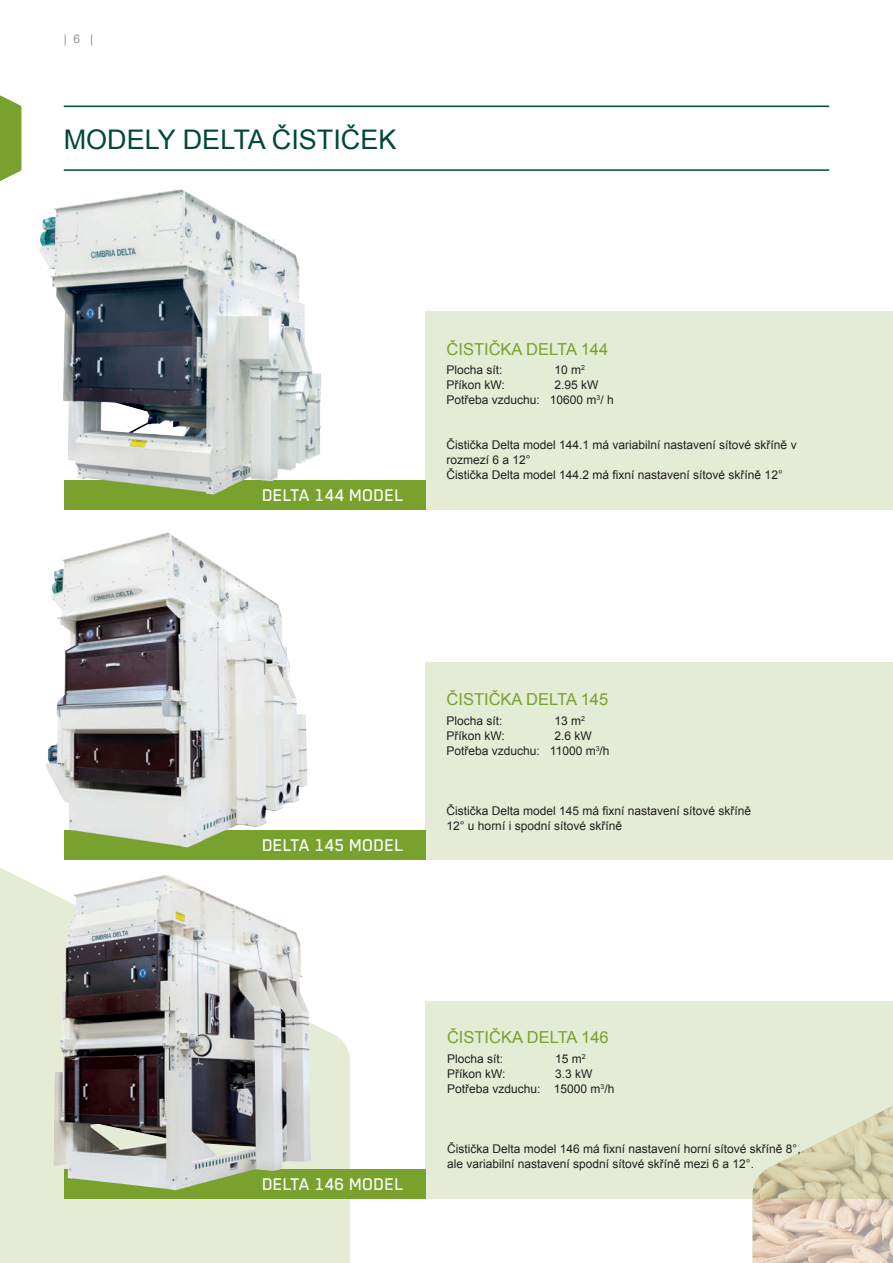
<style>
.page{position:relative;width:893px;height:1263px;background:#fff}
.page>*{position:absolute;margin:0;border:0;box-sizing:border-box;transform-origin:0 0}
.Arial_CB_Head_20_20{font:27px "Arial";color:#004839}
.CB_Head_13_13{font:500 19.5px "Blender";color:#fff}
.Arial_CB_Head_13_13{font:16.5px "Arial";color:#78a22d}
.Arial_CB_Text_8_5_11{font:12px/15px "Arial";color:#231f20}
.t1{font:12px "Arial";color:#939598}
</style>
<div class="page">
<hr style="left:64px;top:106px;width:765px;height:1px;background:#004839">
<svg style="left:0;top:96px;width:21px;height:85px;background:#87ac44"></svg>
<hr style="left:64px;top:169px;width:765px;height:2px;background:#004839">
<img style="left:753px;top:1198px;width:140px;height:65px">
<div style="left:425px;top:662px;width:468px;height:197px;background:#e4ecd5"></div>
<svg style="left:425px;top:1001px;width:468px;height:197px;background:#e2e9d1"></svg>
<div style="left:425px;top:312px;width:468px;height:198px;background:#e4ecd5"></div>
<svg style="left:0;top:859px;width:350px;height:404px;fill:#e4ecd5"></svg>
<div style="left:64px;top:830px;width:361px;height:29px;background:#78a22d"></div>
<div style="left:64px;top:1169px;width:361px;height:29px;background:#78a22d"></div>
<div style="left:64px;top:480px;width:361px;height:30px;background:#78a22d"></div>
<img style="left:46px;top:532px;width:262px;height:315px">
<img style="left:53px;top:874px;width:258px;height:316px">
<img style="left:39px;top:189px;width:283px;height:305px">
<p class="t1" style="left:64px;top:30px;width:31px">| 6 |</p>
<p class="Arial_CB_Head_20_20" style="left:64px;top:122px;width:334px">MODELY DELTA ČISTIČEK</p>
<p class="CB_Head_13_13" style="left:262px;top:485px;width:143px">DELTA 144 MODEL</p>
<p class="Arial_CB_Head_13_13" style="left:446px;top:338px;width:163px">ČISTIČKA DELTA 144</p>
<p class="Arial_CB_Text_8_5_11" style="left:446px;top:362px;width:58px">Plocha sít:</p>
<p class="Arial_CB_Text_8_5_11" style="left:554px;top:362px;width:32px">10 m<sup>2</sup></p>
<p class="Arial_CB_Text_8_5_11" style="left:446px;top:377px;width:60px">Příkon kW:</p>
<p class="Arial_CB_Text_8_5_11" style="left:554px;top:377px;width:46px">2.95 kW</p>
<p class="Arial_CB_Text_8_5_11" style="left:446px;top:392px;width:169px">Potřeba vzduchu: 10600 m<sup>3</sup>/ h</p>
<p class="Arial_CB_Text_8_5_11" style="left:446px;top:437px;width:352px">Čistička Delta model 144.1 má variabilní nastavení sítové skříně v rozmezí 6 a 12°</p>
<p class="Arial_CB_Text_8_5_11" style="left:446px;top:467px;width:338px">Čistička Delta model 144.2 má fixní nastavení sítové skříně 12°</p>
<p class="CB_Head_13_13" style="left:262px;top:835px;width:143px">DELTA 145 MODEL</p>
<p class="Arial_CB_Head_13_13" style="left:446px;top:689px;width:163px">ČISTIČKA DELTA 145</p>
<p class="Arial_CB_Text_8_5_11" style="left:446px;top:713px;width:58px">Plocha sít:</p>
<p class="Arial_CB_Text_8_5_11" style="left:554px;top:713px;width:32px">13 m<sup>2</sup></p>
<p class="Arial_CB_Text_8_5_11" style="left:446px;top:728px;width:60px">Příkon kW:</p>
<p class="Arial_CB_Text_8_5_11" style="left:554px;top:728px;width:39px">2.6 kW</p>
<p class="Arial_CB_Text_8_5_11" style="left:446px;top:743px;width:165px">Potřeba vzduchu: 11000 m<sup>3</sup>/h</p>
<p class="Arial_CB_Text_8_5_11" style="left:446px;top:803px;width:306px">Čistička Delta model 145 má fixní nastavení sítové skříně<br>12° u horní i spodní sítové skříně</p>
<p class="CB_Head_13_13" style="left:262px;top:1174px;width:143px">DELTA 146 MODEL</p>
<p class="Arial_CB_Head_13_13" style="left:447px;top:1027px;width:163px">ČISTIČKA DELTA 146</p>
<p class="Arial_CB_Text_8_5_11" style="left:447px;top:1051px;width:58px">Plocha sít:</p>
<p class="Arial_CB_Text_8_5_11" style="left:555px;top:1051px;width:32px">15 m<sup>2</sup></p>
<p class="Arial_CB_Text_8_5_11" style="left:447px;top:1066px;width:60px">Příkon kW:</p>
<p class="Arial_CB_Text_8_5_11" style="left:555px;top:1066px;width:39px">3.3 kW</p>
<p class="Arial_CB_Text_8_5_11" style="left:447px;top:1081px;width:169px">Potřeba vzduchu: 15000 m<sup>3</sup>/h</p>
<p class="Arial_CB_Text_8_5_11" style="left:447px;top:1141px;width:355px">Čistička Delta model 146 má fixní nastavení horní sítové skříně 8°,</p>
<p class="Arial_CB_Text_8_5_11" style="left:447px;top:1156px;width:308px">ale variabilní nastavení spodní sítové skříně mezi 6 a 12°.</p>
</div>
